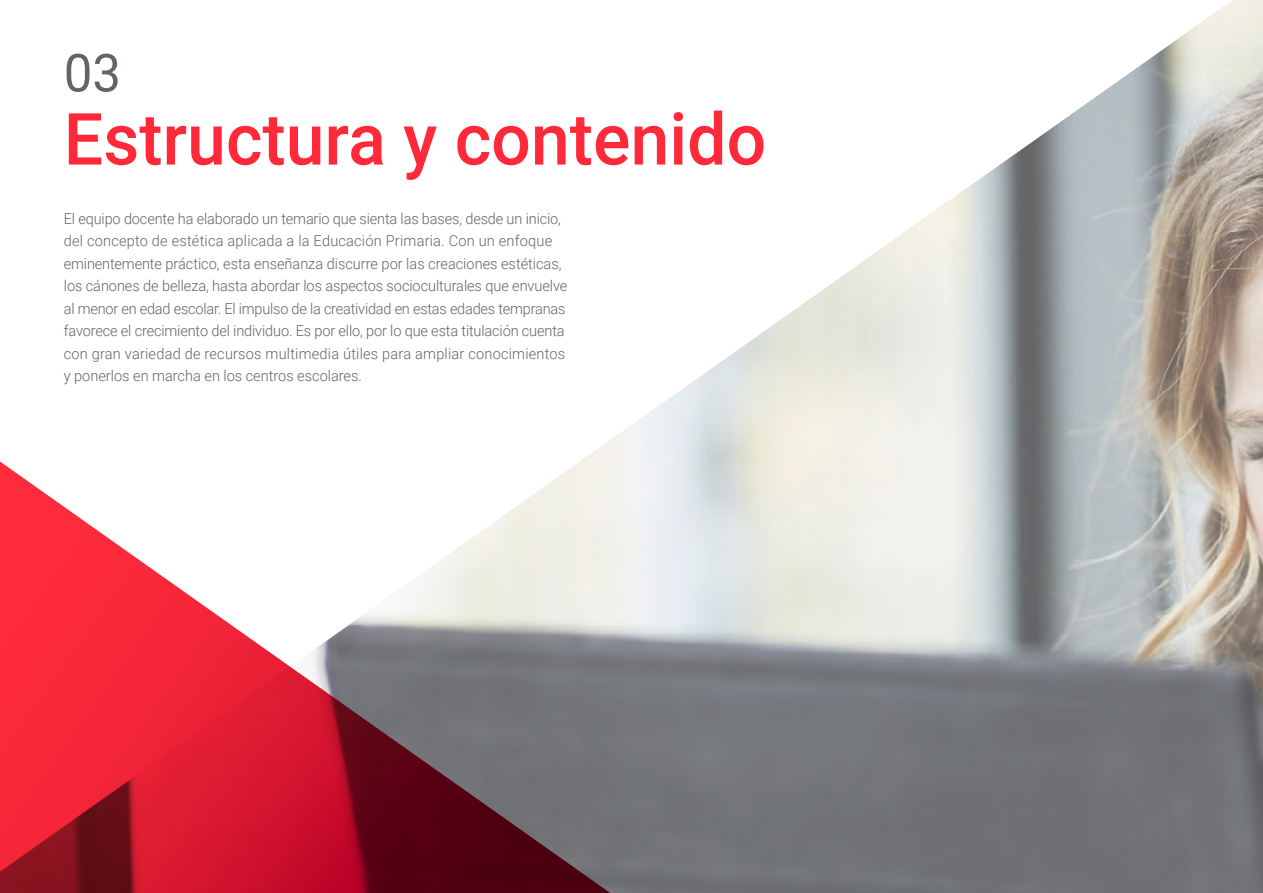
<style>
.page{position:relative;width:1263px;height:893px;background:#fff}
.page>*{position:absolute;margin:0;border:0;box-sizing:border-box;transform-origin:0 0}
.t1{font:500 72px "Roboto";color:#ff293a}
.t2{font:52.5px "Roboto";color:#61646a}
.t3{font:300 15px/22.5px "Roboto";letter-spacing:-.005em;color:#61646a}
</style>
<div class="page">
<img style="left:602px;top:0;width:661px;height:893px">
<svg style="left:0;top:446px;width:640px;height:447px"></svg>
<h2 class="t2" style="left:64px;top:36px;width:59px">03</h2>
<h1 class="t1" style="left:64px;top:89px;width:704px">Estructura y contenido</h1>
<p class="t3" style="left:64px;top:207px;width:505px">El equipo docente ha elaborado un temario que sienta las bases, desde un inicio, del concepto de estética aplicada a la Educación Primaria. Con un enfoque eminentemente práctico, esta enseñanza discurre por las creaciones estéticas, los cánones de belleza, hasta abordar los aspectos socioculturales que envuelve al menor en edad escolar. El impulso de la creatividad en estas edades tempranas favorece el crecimiento del individuo. Es por ello, por lo que esta titulación cuenta con gran variedad de recursos multimedia útiles para ampliar conocimientos y ponerlos en marcha en los centros escolares.</p>
</div>
